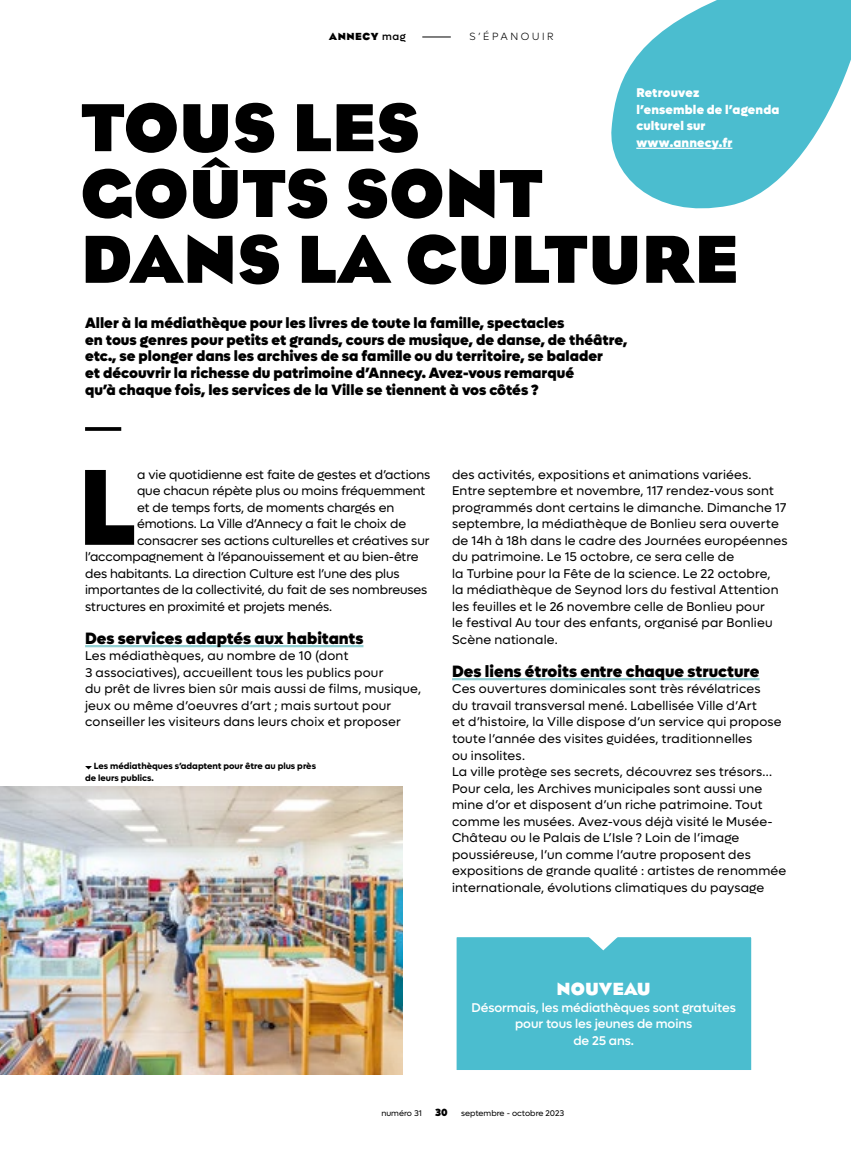
<style>
.page{position:relative;width:851px;height:1149px;background:#fff}
.page>*{position:absolute;margin:0;border:0;box-sizing:border-box;transform-origin:0 0}
.t1{font:900 108.45px "Lufga";color:#000}
.t2{font:700 69.3px/65.7px "Eagle";color:#000}
.t3{font:700 18px "Eagle";color:#fff}
.Texte_courant{font:900 16.5px "Lufga";color:#000}
.t4{font:900 15px/16.5px "Lufga";color:#000}
.Texte_courant-2{font:12.75px/16.5px "Lufga";letter-spacing:.01em;color:#000}
.t5{font:500 12.75px/16.5px "Lufga";letter-spacing:-.005em;color:#fff;text-align:center}
.Texte_courant-3{font:900 12.75px/16.5px "Lufga";letter-spacing:.015em;color:#fff}
.t6{font:300 10.5px "Lufga";letter-spacing:.25em;color:#000}
.t7{font:700 10.5px "Eagle";letter-spacing:.05em;color:#000}
.t8{font:900 10.5px "Lufga";color:#000}
.t9{font:700 9px/12px "Lufga";color:#000}
.t10{font:8.25px "Lufga";color:#000}
.s1{font-family:"Lufga";font-weight:500}
</style>
<div class="page">
<hr style="left:85px;top:427px;width:36px;height:3px;background:#000">
<hr style="left:85px;top:644px;width:278px;height:3px;background:#91d0d4">
<hr style="left:452px;top:677px;width:307px;height:3px;background:#91d0d4">
<svg style="left:611px;top:0;width:239px;height:209px;fill:#4bbdcf"></svg>
<hr style="left:636px;top:148px;width:96px;height:1px;background:#fff">
<div style="left:456px;top:937px;width:296px;height:133px;background:#4bbdcf"></div>
<img style="left:0;top:786px;width:402px;height:288px">
<svg style="left:85px;top:766px;width:7px;height:3px"></svg>
<svg style="left:422px;top:37px;width:28px;height:1px"></svg>
<p class="t7" style="left:329px;top:30px;width:78px">ANNECY <span class="s1">mag</span></p>
<p class="t6" style="left:469px;top:31px;width:86px">S’ÉPANOUIR</p>
<p class="Texte_courant-3" style="left:636px;top:85px;width:145px">Retrouvez<br>l’ensemble de l’agenda culturel sur www.annecy.fr</p>
<p class="t2" style="left:81px;top:93px;width:659px">TOUS LES<br>GOÛTS SONT<br>DANS LA CULTURE</p>
<p class="t4" style="left:85px;top:315px;width:543px">Aller à la médiathèque pour les livres de toute la famille, spectacles<br>en tous genres pour petits et grands, cours de musique, de danse, de théâtre, etc., se plonger dans les archives de sa famille ou du territoire, se balader<br>et découvrir la richesse du patrimoine d’Annecy. Avez-vous remarqué<br>qu’à chaque fois, les services de la Ville se tiennent à vos côtés ?</p>
<p class="t1" style="left:79px;top:441px;width:59px">L</p>
<p class="Texte_courant-2" style="left:137px;top:466px;width:295px">a vie quotidienne est faite de gestes et d’actions</p>
<p class="Texte_courant-2" style="left:137px;top:482px;width:290px">que chacun répète plus ou moins fréquemment</p>
<p class="Texte_courant-2" style="left:137px;top:499px;width:259px">et de temps forts, de moments chargés en</p>
<p class="Texte_courant-2" style="left:137px;top:515px;width:270px">émotions. La Ville d’Annecy a fait le choix de</p>
<p class="Texte_courant-2" style="left:137px;top:532px;width:294px">consacrer ses actions culturelles et créatives sur</p>
<p class="Texte_courant-2" style="left:85px;top:548px;width:335px">l’accompagnement à l’épanouissement et au bien-être</p>
<p class="Texte_courant-2" style="left:85px;top:565px;width:316px">des habitants. La direction Culture est l’une des plus</p>
<p class="Texte_courant-2" style="left:85px;top:581px;width:344px">importantes de la collectivité, du fait de ses nombreuses</p>
<p class="Texte_courant-2" style="left:85px;top:598px;width:248px">structures en proximité et projets menés.</p>
<p class="Texte_courant" style="left:85px;top:628px;width:280px">Des services adaptés aux habitants</p>
<p class="Texte_courant-2" style="left:85px;top:647px;width:337px">Les médiathèques, au nombre de 10 (dont<br>3 associatives), accueillent tous les publics pour<br>du prêt de livres bien sûr mais aussi de films, musique, jeux ou même d’oeuvres d’art ; mais surtout pour conseiller les visiteurs dans leurs choix et proposer</p>
<p class="t9" style="left:85px;top:760px;width:232px;text-indent:9px">Les médiathèques s’adaptent pour être au plus près de leurs publics.</p>
<p class="Texte_courant-2" style="left:452px;top:466px;width:337px">des activités, expositions et animations variées.<br>Entre septembre et novembre, 117 rendez-vous sont programmés dont certains le dimanche. Dimanche 17 septembre, la médiathèque de Bonlieu sera ouverte de 14h à 18h dans le cadre des Journées européennes du patrimoine. Le 15 octobre, ce sera celle de<br>la Turbine pour la Fête de la science. Le 22 octobre,<br>la médiathèque de Seynod lors du festival Attention les feuilles et le 26 novembre celle de Bonlieu pour<br>le festival Au tour des enfants, organisé par Bonlieu Scène nationale.</p>
<p class="Texte_courant" style="left:452px;top:661px;width:309px">Des liens étroits entre chaque structure</p>
<p class="Texte_courant-2" style="left:452px;top:680px;width:336px">Ces ouvertures dominicales sont très révélatrices<br>du travail transversal mené. Labellisée Ville d’Art<br>et d’histoire, la Ville dispose d’un service qui propose toute l’année des visites guidées, traditionnelles<br>ou insolites.<br>La ville protège ses secrets, découvrez ses trésors...<br>Pour cela, les Archives municipales sont aussi une mine d’or et disposent d’un riche patrimoine. Tout comme les musées. Avez-vous déjà visité le Musée-Château ou le Palais de L’Isle ? Loin de l’image poussiéreuse, l’un comme l’autre proposent des expositions de grande qualité : artistes de renommée internationale, évolutions climatiques du paysage</p>
<p class="t3" style="left:556px;top:977px;width:96px">NOUVEAU</p>
<p class="t5" style="left:471px;top:998px;width:266px">Désormais, les médiathèques sont gratuites pour tous les jeunes de moins<br>de 25 ans.</p>
<p class="t10" style="left:381px;top:1108px;width:42px">numéro 31</p>
<p class="t8" style="left:435px;top:1105px;width:14px">30</p>
<p class="t10" style="left:461px;top:1108px;width:104px">septembre - octobre 2023</p>
</div>
